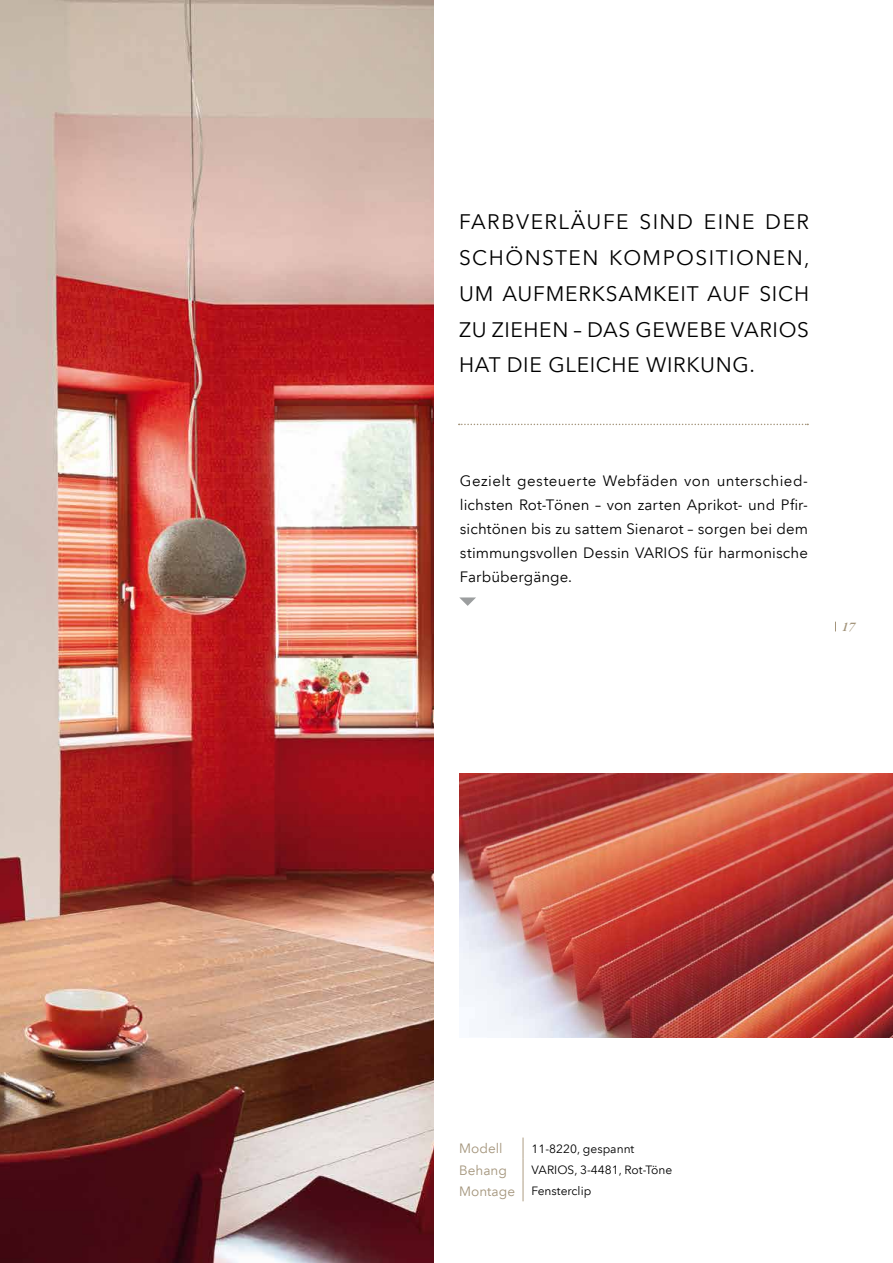
<style>
.page{position:relative;width:893px;height:1263px;background:#fff}
.page>*{position:absolute;margin:0;border:0;box-sizing:border-box;transform-origin:0 0}
.t1{font:21px/36px "Avenir Next LT Com";letter-spacing:.03em;color:#000;text-align:justify}
.t2{font:15px/24px "Avenir Next LT Com";letter-spacing:.005em;color:#000;text-align:justify}
.t3{font:13.5px "Avenir Next LT Com";color:#a4957c}
.t4{font:italic 600 13.5px "Garamond Premr Pro";color:#a4957c}
.t5{font:12px/21.3px "Avenir Next LT Com";color:#000}
.s1{font-size:13.5px;color:#a4957c}
</style>
<div class="page">
<img style="left:0;top:0;width:434px;height:1263px">
<img style="left:459px;top:774px;width:434px;height:263px">
<svg style="left:523px;top:1137px;width:1px;height:64px"></svg>
<svg style="left:459px;top:424px;width:349px;height:1px"></svg>
<svg style="left:459px;top:597px;width:17px;height:9px"></svg>
<h1 class="t1" style="left:459px;top:203px;width:352px">FARBVERLÄUFE SIND EINE DER SCHÖNSTEN KOMPOSITIONEN, UM AUFMERKSAMKEIT AUF SICH ZU ZIEHEN – DAS GEWEBE VARIOS HAT DIE GLEICHE WIRKUNG.</h1>
<p class="t2" style="left:460px;top:468px;width:350px">Gezielt gesteuerte Webfäden von unterschied&shy;lichsten Rot-Tönen – von zarten Aprikot- und Pfir&shy;sichtönen bis zu sattem Sienarot – sorgen bei dem stimmungsvollen Dessin VARIOS für harmonische Farbübergänge.</p>
<p class="t4" style="left:842px;top:618px;width:15px">17</p>
<p class="t3" style="left:459px;top:1140px;width:45px">Modell</p>
<p class="t5" style="left:531px;top:1138px;width:104px">11-8220, gespannt</p>
<p class="t3" style="left:459px;top:1162px;width:49px">Behang</p>
<p class="t5" style="left:459px;top:1159px;width:215px;text-indent:72px">VARIOS, 3-4481, Rot-Töne<br><span class="s1">Montage</span> Fensterclip</p>
</div>
